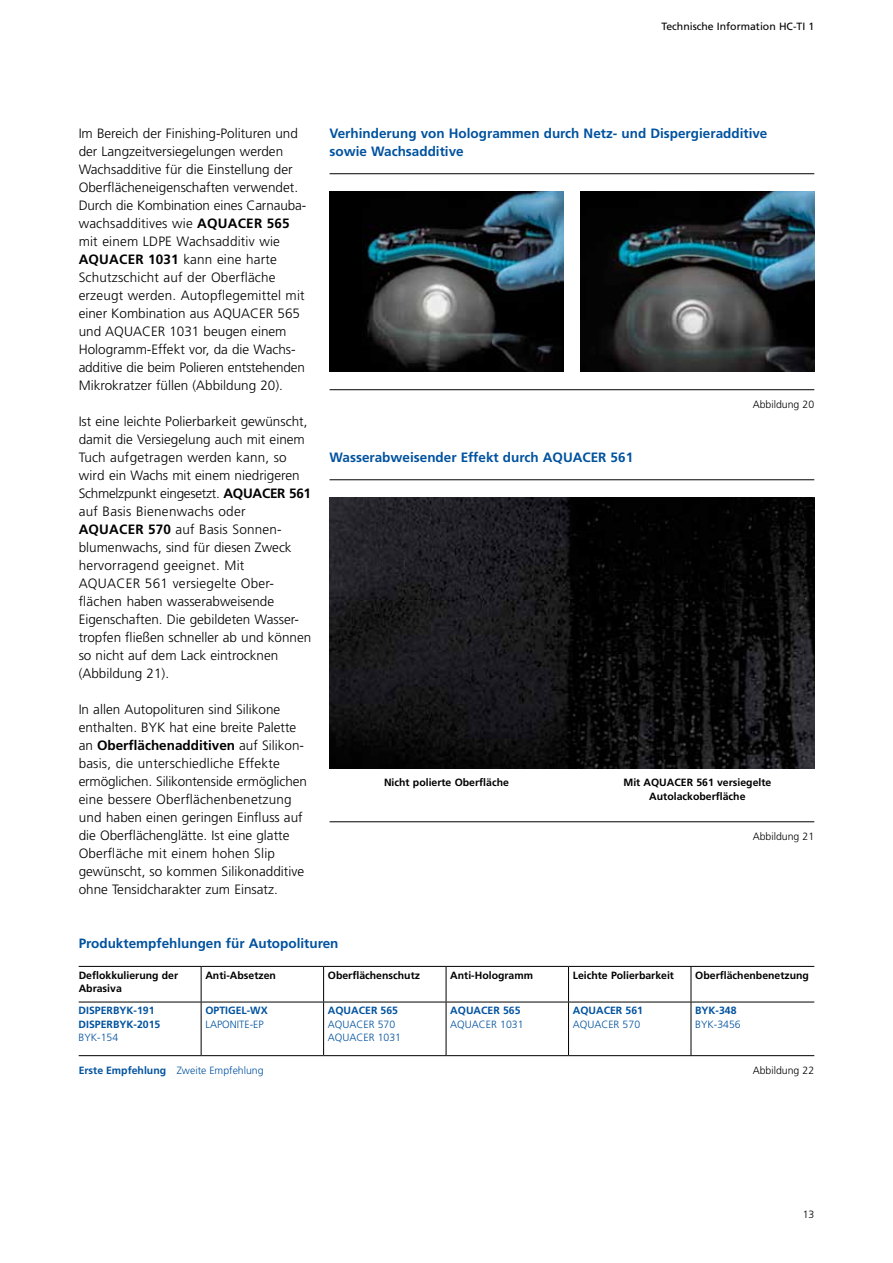
<style>
.page{position:relative;width:893px;height:1263px;background:#fff}
.page>*{position:absolute;margin:0;border:0;box-sizing:border-box;transform-origin:0 0}
.t1{font:300 13.5px/18px "Frutiger LT";color:#000}
.t2{font:700 13.5px/18px "Frutiger LT";color:#00529f}
.t3{font:700 10.5px/13.5px "Frutiger LT";color:#000;text-align:center}
.t4{font:300 10.5px/13.5px "Frutiger LT";color:#00529f}
.t5{font:700 10.5px/13.5px "Frutiger LT";color:#00529f}
.t6{font:300 10.5px "Frutiger LT";color:#000}
.t7{font:10.5px "Frutiger LT";color:#000}
.s1{font-weight:700}
</style>
<div class="page">
<img style="left:330px;top:192px;width:233px;height:180px">
<hr style="left:330px;top:173px;width:484px;height:1px;background:#000">
<hr style="left:330px;top:389px;width:484px;height:1px;background:#000">
<img style="left:580px;top:192px;width:234px;height:180px">
<hr style="left:330px;top:479px;width:484px;height:1px;background:#000">
<hr style="left:330px;top:821px;width:484px;height:1px;background:#000">
<img style="left:330px;top:498px;width:484px;height:270px">
<svg style="left:79px;top:967px;width:735px;height:88px"></svg>
<hr style="left:201px;top:967px;width:1px;height:35px;background:#000">
<hr style="left:323px;top:967px;width:1px;height:35px;background:#000">
<hr style="left:446px;top:967px;width:1px;height:35px;background:#000">
<hr style="left:568px;top:967px;width:1px;height:35px;background:#000">
<hr style="left:691px;top:967px;width:1px;height:35px;background:#000">
<hr style="left:201px;top:1002px;width:1px;height:53px;background:#000">
<hr style="left:323px;top:1002px;width:1px;height:53px;background:#000">
<hr style="left:446px;top:1002px;width:1px;height:53px;background:#000">
<hr style="left:568px;top:1002px;width:1px;height:53px;background:#000">
<hr style="left:691px;top:1002px;width:123px;height:1px;background:#000">
<hr style="left:691px;top:1002px;width:1px;height:53px;background:#000">
<hr style="left:79px;top:1002px;width:122px;height:1px;background:#000">
<hr style="left:201px;top:1002px;width:123px;height:1px;background:#000">
<hr style="left:324px;top:1002px;width:122px;height:1px;background:#000">
<hr style="left:446px;top:1002px;width:122px;height:1px;background:#000">
<hr style="left:568px;top:1002px;width:123px;height:1px;background:#000">
<hr style="left:79px;top:966px;width:122px;height:1px;background:#000">
<hr style="left:201px;top:966px;width:123px;height:1px;background:#000">
<hr style="left:324px;top:966px;width:122px;height:1px;background:#000">
<hr style="left:446px;top:966px;width:122px;height:1px;background:#000">
<hr style="left:568px;top:966px;width:123px;height:1px;background:#000">
<hr style="left:691px;top:966px;width:123px;height:1px;background:#000">
<hr style="left:79px;top:1055px;width:122px;height:1px;background:#000">
<hr style="left:201px;top:1055px;width:123px;height:1px;background:#000">
<hr style="left:324px;top:1055px;width:122px;height:1px;background:#000">
<hr style="left:446px;top:1055px;width:122px;height:1px;background:#000">
<hr style="left:568px;top:1055px;width:123px;height:1px;background:#000">
<hr style="left:691px;top:1055px;width:123px;height:1px;background:#000">
<p class="t7" style="left:661px;top:20px;width:154px">Technische Information HC-TI 1</p>
<p class="t1" style="left:79px;top:124px;width:228px">Im Bereich der Finishing-Polituren und der Langzeitversiegelungen werden Wachsadditive für die Einstellung der Oberflächeneigenschaften verwendet.<br>Durch die Kombination eines Carnauba&shy;wachsadditives wie <span class="s1">AQUACER 565 </span>mit einem LDPE Wachsadditiv wie <span class="s1">AQUACER 1031</span> kann eine harte Schutzschicht auf der Oberfläche erzeugt werden. Autopflegemittel mit einer Kombination aus AQUACER 565 und AQUACER 1031 beugen einem Hologramm-Effekt vor, da die Wachs&shy;additive die beim Polieren entstehenden Mikrokratzer füllen (Abbildung 20).</p>
<p class="t1" style="left:79px;top:412px;width:234px">Ist eine leichte Polierbarkeit gewünscht, damit die Versiegelung auch mit einem Tuch aufgetragen werden kann, so wird ein Wachs mit einem niedrigeren Schmelzpunkt eingesetzt. <span class="s1">AQUACER 561 </span>auf Basis Bienenwachs oder <span class="s1">AQUACER 570</span> auf Basis Sonnen&shy;blumenwachs, sind für diesen Zweck hervorragend geeignet. Mit<br>AQUACER 561 versiegelte Ober&shy;flächen haben wasserabweisende Eigenschaften. Die gebildeten Wasser&shy;tropfen fließen schneller ab und können so nicht auf dem Lack eintrocknen (Abbildung 21).</p>
<p class="t1" style="left:79px;top:700px;width:230px">In allen Autopolituren sind Silikone enthalten. BYK hat eine breite Palette an <span class="s1">Oberflächenadditiven</span> auf Silikon&shy;basis, die unterschiedliche Effekte ermöglichen. Silikontenside ermöglichen eine bessere Oberflächenbenetzung und haben einen geringen Einfluss auf die Oberflächenglätte. Ist eine glatte Oberfläche mit einem hohen Slip gewünscht, so kommen Silikonadditive ohne Tensidcharakter zum Einsatz.</p>
<p class="t2" style="left:330px;top:124px;width:439px">Verhinderung von Hologrammen durch Netz- und Dispergieradditive sowie Wachsadditive</p>
<p class="t2" style="left:330px;top:448px;width:305px">Wasserabweisender Effekt durch AQUACER 561</p>
<p class="t6" style="left:753px;top:398px;width:63px">Abbildung 20</p>
<p class="t3" style="left:384px;top:776px;width:126px">Nicht polierte Oberfläche</p>
<p class="t3" style="left:623px;top:776px;width:149px">Mit AQUACER 561 versiegelte<br>Autolackoberfläche</p>
<p class="t6" style="left:753px;top:830px;width:63px">Abbildung 21</p>
<p class="t2" style="left:79px;top:934px;width:261px">Produktempfehlungen für Autopolituren</p>
<p class="t3" style="left:79px;top:968px;width:101px;text-align:left">Deflokkulierung der<br>Abrasiva</p>
<p class="t3" style="left:205px;top:968px;width:72px">Anti-Absetzen</p>
<p class="t3" style="left:328px;top:968px;width:94px">Oberflächenschutz</p>
<p class="t3" style="left:450px;top:968px;width:84px">Anti-Hologramm</p>
<p class="t3" style="left:573px;top:968px;width:103px">Leichte Polierbarkeit</p>
<p class="t3" style="left:695px;top:968px;width:115px">Oberflächenbenetzung</p>
<p class="t5" style="left:79px;top:1004px;width:83px">DISPERBYK-191<br>DISPERBYK-2015</p>
<p class="t4" style="left:79px;top:1031px;width:41px">BYK-154</p>
<p class="t5" style="left:205px;top:1004px;width:64px">OPTIGEL-WX</p>
<p class="t4" style="left:205px;top:1017px;width:60px">LAPONITE-EP</p>
<p class="t5" style="left:328px;top:1004px;width:72px">AQUACER 565</p>
<p class="t4" style="left:328px;top:1017px;width:75px">AQUACER 570<br>AQUACER 1031</p>
<p class="t5" style="left:450px;top:1004px;width:72px">AQUACER 565</p>
<p class="t4" style="left:450px;top:1017px;width:75px">AQUACER 1031</p>
<p class="t5" style="left:573px;top:1004px;width:72px">AQUACER 561</p>
<p class="t4" style="left:573px;top:1017px;width:69px">AQUACER 570</p>
<p class="t5" style="left:695px;top:1004px;width:43px">BYK-348</p>
<p class="t4" style="left:695px;top:1017px;width:47px">BYK-3456</p>
<p class="t4" style="left:79px;top:1064px;width:186px"><span class="s1">Erste Empfehlung</span> Zweite Empfehlung</p>
<p class="t6" style="left:753px;top:1064px;width:63px">Abbildung 22</p>
<p class="t6" style="left:803px;top:1208px;width:13px">13</p>
</div>
